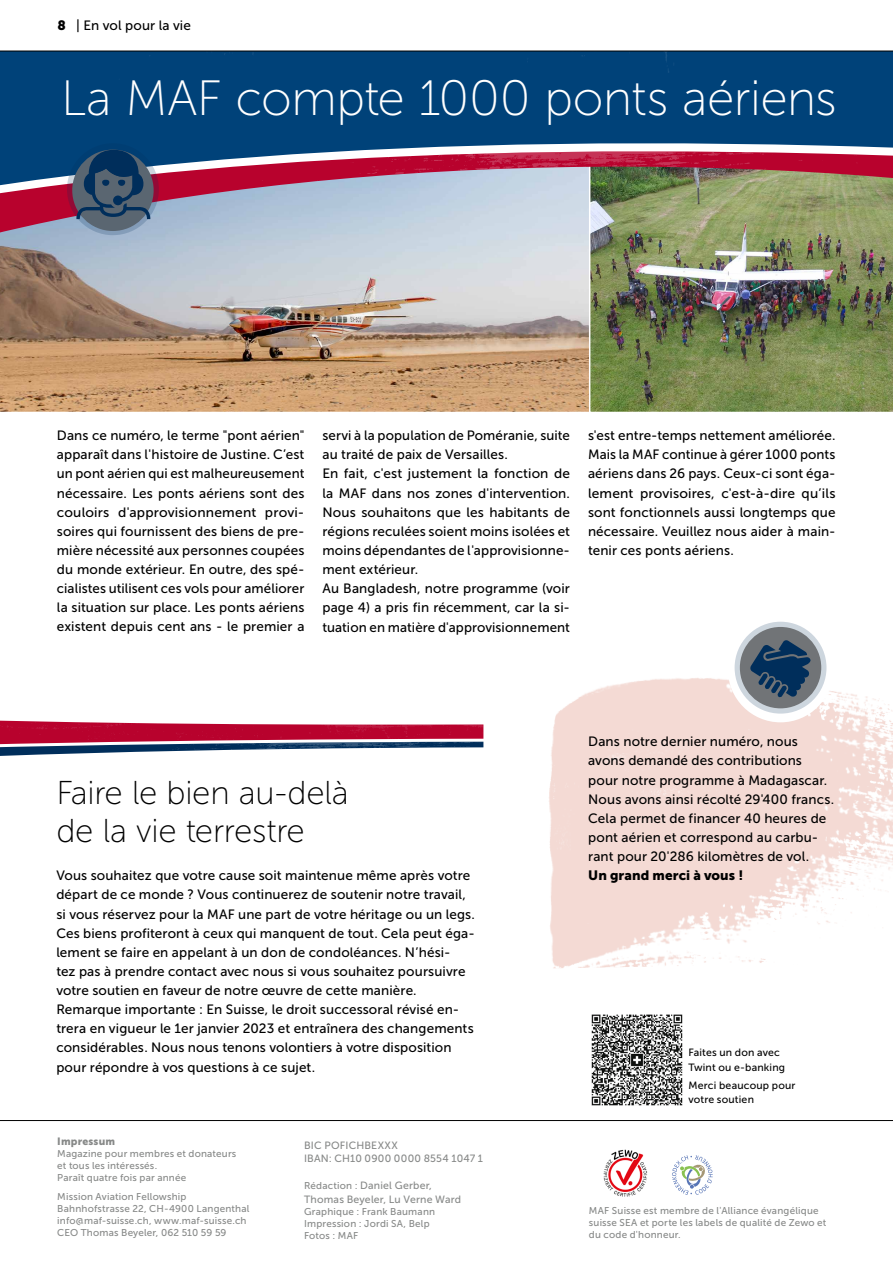
<style>
.page{position:relative;width:893px;height:1263px;background:#fff}
.page>*{position:absolute;margin:0;border:0;box-sizing:border-box;transform-origin:0 0}
.t1{font:49.5px "Museo Sans 100";letter-spacing:-.01em;color:#fff}
.t2{font:33px/38.2px "Museo Sans 100";letter-spacing:-.01em;color:#000}
.t3{font:13.5px/19.2px "Museo Sans 500";letter-spacing:.01em;color:#000}
.t4{font:13.5px "Museo Sans 900";letter-spacing:.005em;color:#000}
.t5{font:10.5px/13.5px "Museo Sans 500";letter-spacing:.02em;color:#878988}
.t6{font:10.5px/14.2px "Museo Sans 500";letter-spacing:.015em;color:#000}
.t7{font:10.5px "Museo Sans 900";letter-spacing:.015em;color:#878988}
.t8{font:9.9px/12px "Museo Sans 500";letter-spacing:.02em;color:#878988}
.s1{font-family:"Museo Sans 900"}
.s2{font-size:9.9px}
</style>
<div class="page">
<svg style="left:0;top:1120px;width:893px;height:1px"></svg>
<svg style="left:672px;top:1155px;width:41px;height:40px"></svg>
<img style="left:603px;top:1149px;width:45px;height:48px">
<img style="left:0;top:290px;width:589px;height:122px">
<img style="left:590px;top:290px;width:303px;height:122px">
<div style="left:0;top:96px;width:893px;height:45px;background:#004279"></div>
<div style="left:0;top:51px;width:893px;height:45px;background:#004279"></div>
<img style="left:0;top:141px;width:893px;height:149px">
<img style="left:206px;top:151px;width:670px;height:81px">
<svg style="left:76px;top:150px;width:74px;height:69px"></svg>
<svg style="left:67px;top:143px;width:92px;height:92px;background:#3d526d"></svg>
<img style="left:549px;top:678px;width:344px;height:290px">
<svg style="left:0;top:720px;width:483px;height:36px"></svg>
<img style="left:46px;top:742px;width:437px;height:14px">
<div style="left:728px;top:617px;width:105px;height:105px;background:#fff;border-radius:50%"></div>
<svg style="left:735px;top:622px;width:91px;height:92px"></svg>
<div style="left:740px;top:627px;width:81px;height:81px;background:#717477;border-radius:50%"></div>
<div style="left:743px;top:630px;width:75px;height:75px;border:1px solid #717477;border-radius:50%"></div>
<svg style="left:750px;top:640px;width:61px;height:57px"></svg>
<img style="left:591px;top:1014px;width:92px;height:91px">
<svg style="left:0;top:50px;width:893px;height:1px"></svg>
<p class="t3" style="left:57px;top:16px;width:135px"><span class="s1">8</span> | En vol pour la vie</p>
<h1 class="t1" style="left:61px;top:72px;width:777px">La MAF compte 1000 ponts aériens</h1>
<p class="t3" style="left:57px;top:426px;width:249px;text-align:justify">Dans ce numéro, le terme "pont aérien" apparaît dans l'histoire de Justine. C’est un pont aérien qui est malheureusement nécessaire. Les ponts aériens sont des couloirs d'approvisionnement provi&shy;soires qui fournissent des biens de pre&shy;mière nécessité aux personnes coupées du monde extérieur. En outre, des spé&shy;cialistes utilisent ces vols pour améliorer la situation sur place. Les ponts aériens existent depuis cent ans - le premier a</p>
<p class="t3" style="left:322px;top:426px;width:249px">servi à la population de Poméranie, suite au traité de paix de Versailles.<br>En fait, c'est justement la fonction de la MAF dans nos zones d'intervention.<br>Nous souhaitons que les habitants de régions reculées soient moins isolées et moins dépendantes de l'approvisionne&shy;ment extérieur.<br>Au Bangladesh, notre programme (voir page 4) a pris fin récemment, car la si&shy;tuation en matière d'approvisionnement</p>
<p class="t3" style="left:588px;top:426px;width:249px;text-align:justify">s'est entre-temps nettement améliorée.<br>Mais la MAF continue à gérer 1000 ponts aériens dans 26 pays. Ceux-ci sont éga&shy;lement provisoires, c'est-à-dire qu’ils sont fonctionnels aussi longtemps que nécessaire. Veuillez nous aider à main&shy;tenir ces ponts aériens.</p>
<h2 class="t2" style="left:56px;top:774px;width:294px">Faire le bien au-delà de la vie terrestre</h2>
<p class="t3" style="left:56px;top:866px;width:420px">Vous souhaitez que votre cause soit maintenue même après votre départ de ce monde ? Vous continuerez de soutenir notre travail, si vous réservez pour la MAF une part de votre héritage ou un legs.<br>Ces biens profiteront à ceux qui manquent de tout. Cela peut éga&shy;lement se faire en appelant à un don de condoléances. N’hési-<br>tez pas à prendre contact avec nous si vous souhaitez poursuivre votre soutien en faveur de notre œuvre de cette manière.<br>Remarque importante : En Suisse, le droit successoral révisé en&shy;trera en vigueur le 1er janvier 2023 et entraînera des changements considérables. Nous nous tenons volontiers à votre disposition pour répondre à vos questions à ce sujet.</p>
<p class="t3" style="left:588px;top:732px;width:247px">Dans notre dernier numéro, nous avons demandé des contributions pour notre programme à Madagascar.<br>Nous avons ainsi récolté 29'400 francs.<br>Cela permet de financer 40 heures de pont aérien et correspond au carbu&shy;rant pour 20'286 kilomètres de vol.</p>
<p class="t4" style="left:588px;top:868px;width:157px">Un grand merci à vous !</p>
<p class="t6" style="left:688px;top:1046px;width:98px">Faites un don avec<br>Twint ou e-banking</p>
<p class="t6" style="left:688px;top:1078px;width:109px">Merci beaucoup pour votre soutien</p>
<p class="t7" style="left:57px;top:1135px;width:59px">Impressum</p>
<p class="t8" style="left:57px;top:1147px;width:181px">Magazine pour membres et donateurs et tous les intéressés.<br>Paraît quatre fois par année</p>
<p class="t8" style="left:57px;top:1190px;width:194px">Mission Aviation Fellowship Bahnhofstrasse 22, CH-4900 Langenthal info@maf-suisse.ch, www.maf-suisse.ch CEO Thomas Beyeler, 062 510 59 59</p>
<p class="t5" style="left:304px;top:1138px;width:181px">BIC POFICHBEXXX<br>IBAN: CH10 0900 0000 8554 1047 1</p>
<p class="t5" style="left:304px;top:1179px;width:159px"><span class="s2">Rédaction :</span> Daniel Gerber,<br>Thomas Beyeler, Lu Verne Ward</p>
<p class="t8" style="left:304px;top:1205px;width:133px">Graphique : Frank Baumann<br>Impression : Jordi SA, Belp<br>Fotos : MAF</p>
<p class="t8" style="left:589px;top:1205px;width:239px">MAF Suisse est membre de l'Alliance évangélique suisse SEA et porte les labels de qualité de Zewo et du code d'honneur.</p>
</div>
